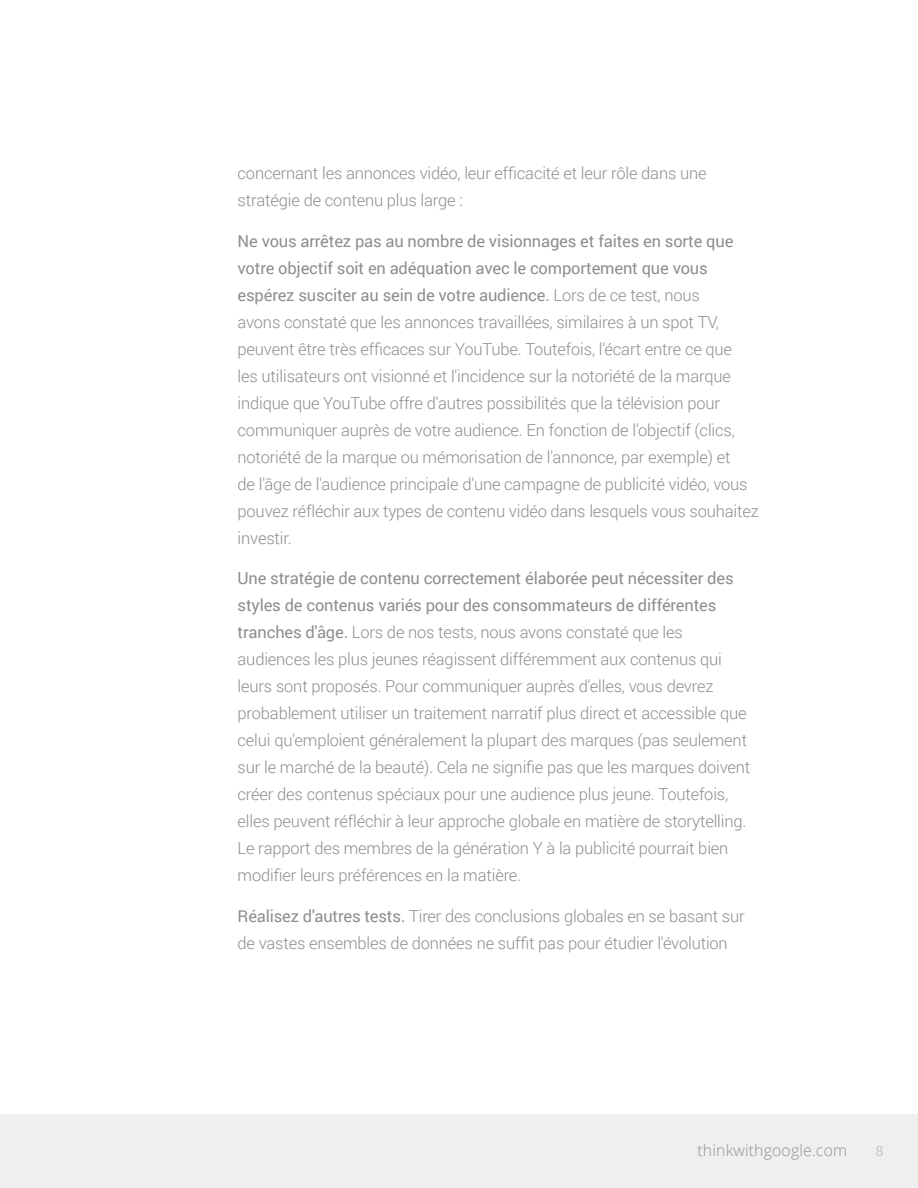
<style>
.page{position:relative;width:918px;height:1188px;background:#fff}
.page>*{position:absolute;margin:0;border:0;box-sizing:border-box;transform-origin:0 0}
.Body_Copy{font:300 16.5px/27px "Roboto";letter-spacing:-.01em;color:#8e8e8e}
.t1{font:300 15.75px "Open Sans";letter-spacing:.01em;color:#666766}
.t2{font:14.25px "Roboto";color:#c9c9c9}
.s1{font-weight:400}
</style>
<div class="page">
<div style="left:0;top:1114px;width:918px;height:74px;background:#f0eff0"></div>
<p class="Body_Copy" style="left:238px;top:159px;width:471px">concernant les annonces vidéo, leur efficacité et leur rôle dans une stratégie de contenu plus large :</p>
<p class="Body_Copy" style="left:238px;top:227px;width:523px"><span class="s1">Ne vous arrêtez pas au nombre de visionnages et faites en sorte que votre objectif soit en adéquation avec le comportement que vous espérez susciter au sein de votre audience.</span> Lors de ce test, nous<br>avons constaté que les annonces travaillées, similaires à un spot TV, peuvent être très efficaces sur YouTube. Toutefois, l'écart entre ce que<br>les utilisateurs ont visionné et l'incidence sur la notoriété de la marque indique que YouTube offre d'autres possibilités que la télévision pour communiquer auprès de votre audience. En fonction de l'objectif (clics, notoriété de la marque ou mémorisation de l'annonce, par exemple) et<br>de l'âge de l'audience principale d'une campagne de publicité vidéo, vous pouvez réfléchir aux types de contenu vidéo dans lesquels vous souhaitez investir.</p>
<p class="Body_Copy" style="left:238px;top:564px;width:514px"><span class="s1">Une stratégie de contenu correctement élaborée peut nécessiter des styles de contenus variés pour des consommateurs de différentes tranches d'âge.</span> Lors de nos tests, nous avons constaté que les audiences les plus jeunes réagissent différemment aux contenus qui leurs sont proposés. Pour communiquer auprès d'elles, vous devrez probablement utiliser un traitement narratif plus direct et accessible que celui qu'emploient généralement la plupart des marques (pas seulement sur le marché de la beauté). Cela ne signifie pas que les marques doivent créer des contenus spéciaux pour une audience plus jeune. Toutefois, elles peuvent réfléchir à leur approche globale en matière de storytelling.<br>Le rapport des membres de la génération Y à la publicité pourrait bien modifier leurs préférences en la matière.</p>
<p class="Body_Copy" style="left:238px;top:902px;width:509px"><span class="s1">Réalisez d'autres tests.</span> Tirer des conclusions globales en se basant sur de vastes ensembles de données ne suffit pas pour étudier l'évolution</p>
<p class="t1" style="left:698px;top:1140px;width:151px">thinkwithgoogle.com</p>
<p class="t2" style="left:876px;top:1141px;width:10px">8</p>
</div>
